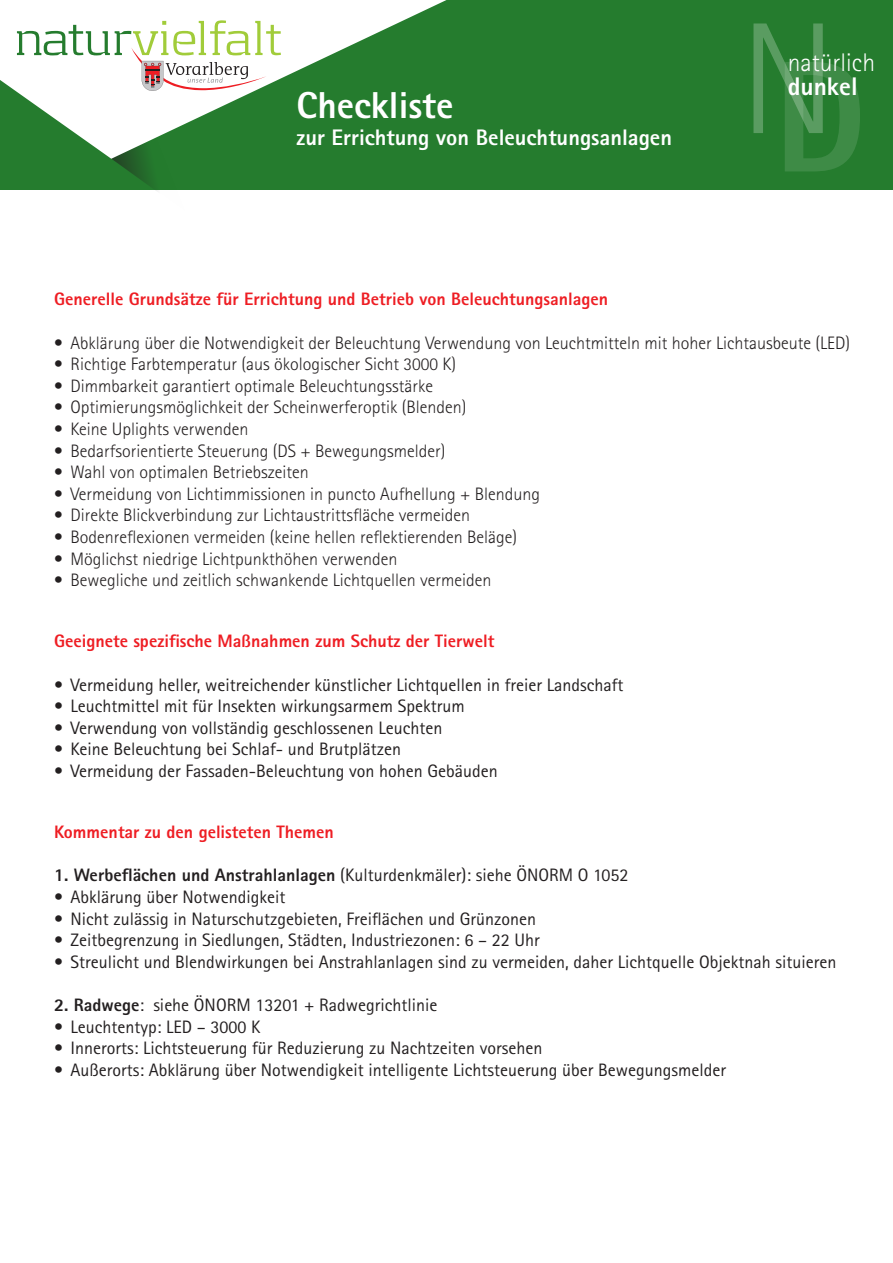
<style>
.page{position:relative;width:893px;height:1263px;background:#fff}
.page>*{position:absolute;margin:0;border:0;box-sizing:border-box;transform-origin:0 0}
.t1{font:800 37.5px "Rotis Sans Serif Std";color:#fff}
._3_Titel_klein{font:300 25.5px "Rotis Sans Serif Std 45";color:#fff}
._3_Titel_klein-2{font:800 25.5px "Rotis Sans Serif Std";color:#fff}
.t2{font:800 22.5px "Rotis Sans Serif Std";color:#fff}
._4_Text_allgem{font:18px "Rotis Sans Serif Std";color:#231f20}
._4_Text_allgem-2{font:300 18px "Rotis Sans Serif Std 45";color:#231f20}
._4_Text_allgem-3{font:800 18px "Rotis Sans Serif Std";color:#ee1d23}
.s1{font-weight:800}
</style>
<div class="page">
<div style="left:0;top:0;width:893px;height:189px;background:#257c2e"></div>
<svg style="left:111px;top:159px;width:76px;height:32px"></svg>
<svg style="left:0;top:0;width:446px;height:159px"></svg>
<svg style="left:17px;top:20px;width:264px;height:71px;background:#e5eadb"></svg>
<svg style="left:753px;top:23px;width:107px;height:148px"></svg>
<p class="t1" style="left:297px;top:81px;width:158px">Checkliste</p>
<p class="t2" style="left:297px;top:123px;width:377px">zur Errichtung von Beleuchtungsanlagen</p>
<p class="_3_Titel_klein" style="left:788px;top:48px;width:89px">natürlich</p>
<p class="_3_Titel_klein-2" style="left:788px;top:70px;width:71px">dunkel</p>
<p class="_4_Text_allgem-3" style="left:54px;top:288px;width:556px">Generelle Grundsätze für Errichtung und Betrieb von Beleuchtungsanlagen</p>
<p class="_4_Text_allgem-2" style="left:54px;top:332px;width:798px">• Abklärung über die Notwendigkeit der Beleuchtung Verwendung von Leuchtmitteln mit hoher Lichtausbeute (LED)</p>
<p class="_4_Text_allgem-2" style="left:54px;top:354px;width:404px">• Richtige Farbtemperatur (aus ökologischer Sicht 3000 K)</p>
<p class="_4_Text_allgem-2" style="left:54px;top:375px;width:381px">• Dimmbarkeit garantiert optimale Beleuchtungsstärke</p>
<p class="_4_Text_allgem-2" style="left:54px;top:397px;width:414px">• Optimierungsmöglichkeit der Scheinwerferoptik (Blenden)</p>
<p class="_4_Text_allgem-2" style="left:54px;top:419px;width:196px">• Keine Uplights verwenden</p>
<p class="_4_Text_allgem-2" style="left:54px;top:440px;width:393px">• Bedarfsorientierte Steuerung (DS + Bewegungsmelder)</p>
<p class="_4_Text_allgem-2" style="left:54px;top:462px;width:256px">• Wahl von optimalen Betriebszeiten</p>
<p class="_4_Text_allgem-2" style="left:54px;top:483px;width:488px">• Vermeidung von Lichtimmissionen in puncto Aufhellung + Blendung</p>
<p class="_4_Text_allgem-2" style="left:54px;top:505px;width:418px">• Direkte Blickverbindung zur Lichtaustrittsfläche vermeiden</p>
<p class="_4_Text_allgem-2" style="left:54px;top:527px;width:465px">• Bodenreflexionen vermeiden (keine hellen reflektierenden Beläge)</p>
<p class="_4_Text_allgem-2" style="left:54px;top:548px;width:345px">• Möglichst niedrige Lichtpunkthöhen verwenden</p>
<p class="_4_Text_allgem-2" style="left:54px;top:570px;width:439px">• Bewegliche und zeitlich schwankende Lichtquellen vermeiden</p>
<p class="_4_Text_allgem-3" style="left:54px;top:630px;width:442px">Geeignete spezifische Maßnahmen zum Schutz der Tierwelt</p>
<p class="_4_Text_allgem" style="left:54px;top:674px;width:571px">• Vermeidung heller, weitreichender künstlicher Lichtquellen in freier Landschaft</p>
<p class="_4_Text_allgem" style="left:54px;top:695px;width:412px">• Leuchtmittel mit für Insekten wirkungsarmem Spektrum</p>
<p class="_4_Text_allgem" style="left:54px;top:717px;width:390px">• Verwendung von vollständig geschlossenen Leuchten</p>
<p class="_4_Text_allgem" style="left:54px;top:739px;width:349px">• Keine Beleuchtung bei Schlaf- und Brutplätzen</p>
<p class="_4_Text_allgem" style="left:54px;top:760px;width:445px">• Vermeidung der Fassaden-Beleuchtung von hohen Gebäuden</p>
<p class="_4_Text_allgem-3" style="left:54px;top:821px;width:281px">Kommentar zu den gelisteten Themen</p>
<p class="_4_Text_allgem" style="left:54px;top:865px;width:576px"><span class="s1">1. Werbeflächen und Anstrahlanlagen</span> (Kulturdenkmäler): siehe ÖNORM O 1052</p>
<p class="_4_Text_allgem" style="left:54px;top:886px;width:233px">• Abklärung über Notwendigkeit</p>
<p class="_4_Text_allgem" style="left:54px;top:908px;width:484px">• Nicht zulässig in Naturschutzgebieten, Freiflächen und Grünzonen</p>
<p class="_4_Text_allgem" style="left:54px;top:929px;width:487px">• Zeitbegrenzung in Siedlungen, Städten, Industriezonen: 6 – 22 Uhr</p>
<p class="_4_Text_allgem" style="left:54px;top:951px;width:784px">• Streulicht und Blendwirkungen bei Anstrahlanlagen sind zu vermeiden, daher Lichtquelle Objektnah situieren</p>
<p class="_4_Text_allgem" style="left:54px;top:994px;width:385px"><span class="s1">2. Radwege</span>: siehe ÖNORM 13201 + Radwegrichtlinie</p>
<p class="_4_Text_allgem" style="left:54px;top:1016px;width:208px">• Leuchtentyp: LED – 3000 K</p>
<p class="_4_Text_allgem" style="left:54px;top:1037px;width:490px">• Innerorts: Lichtsteuerung für Reduzierung zu Nachtzeiten vorsehen</p>
<p class="_4_Text_allgem" style="left:54px;top:1059px;width:673px">• Außerorts: Abklärung über Notwendigkeit intelligente Lichtsteuerung über Bewegungsmelder</p>
</div>
